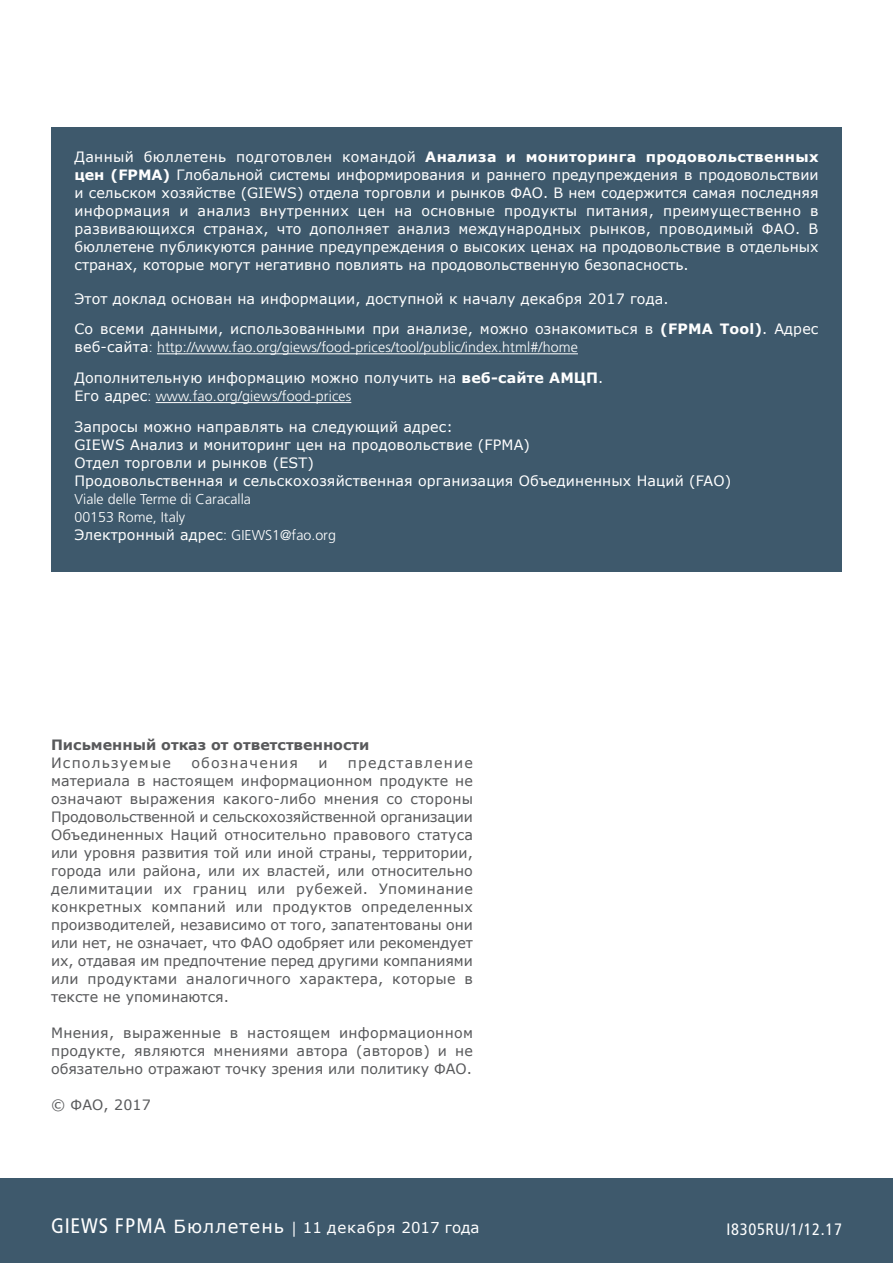
<style>
.page{position:relative;width:893px;height:1263px;background:#fff}
.page>*{position:absolute;margin:0;border:0;box-sizing:border-box;transform-origin:0 0}
.t1{font:condensed 16.5px "Frutiger LT Std";letter-spacing:.04em;color:#fff}
.t2{font:15px "Verdana";color:#fff}
.t3{font:14.25px/18px "Verdana";letter-spacing:.01em;color:#fff}
.t4{font:14.25px/18px "Verdana";letter-spacing:.005em;color:#58595b;text-align:justify}
.t5{font:300 14.25px/18px "Frutiger LT Std";letter-spacing:.01em;color:#fff}
.t6{font:700 14.25px "Verdana";color:#58595b}
.t7{font:14.25px "Verdana";letter-spacing:.08em;color:#58595b}
.s1{font-weight:700}
.s2{font-family:"Verdana";font-weight:400}
.s3{font-family:"Frutiger LT Std";font-weight:300}
.s4{font-family:"Frutiger LT Std";font-stretch:condensed;font-size:21px}
.s5{font-size:18px}
.s6{font-family:"Frutiger LT Std";font-stretch:condensed}
</style>
<div class="page">
<div style="left:0;top:1178px;width:893px;height:85px;background:#3e596c"></div>
<div style="left:51px;top:128px;width:791px;height:444px;background:#3e596c"></div>
<hr style="left:157px;top:353px;width:421px;height:1px;background:#fff">
<hr style="left:156px;top:402px;width:195px;height:1px;background:#fff">
<p class="t3" style="left:74px;top:148px;width:746px;text-align:justify">Данный бюллетень подготовлен командой <span class="s1">Анализа и мониторинга продовольственных цен (FPMA)</span> Глобальной системы информирования и раннего предупреждения в продовольствии и сельском хозяйстве (GIEWS) отдела торговли и рынков ФАО. В нем содержится самая последняя информация и анализ внутренних цен на основные продукты питания, преимущественно в развивающихся странах, что дополняет анализ международных рынков, проводимый ФАО. В бюллетене публикуются ранние предупреждения о высоких ценах на продовольствие в отдельных странах, которые могут негативно повлиять на продовольственную безопасность.</p>
<p class="t3" style="left:74px;top:283px;width:746px;line-height:30.8px">Этот доклад основан на информации, доступной к началу декабря 2017 года.<br>Со всеми данными, использованными при анализе, можно ознакомиться в <span class="s1">(FPMA Tool)</span>. Адрес</p>
<p class="t5" style="left:74px;top:339px;width:505px"><span class="s2">веб-сайта</span>: http://www.fao.org/giews/food-prices/tool/public/index.html#/home</p>
<p class="t3" style="left:74px;top:369px;width:488px">Дополнительную информацию можно получить на <span class="s1">веб-сайте АМЦП</span></p>
<p class="t3" style="left:598px;top:369px;width:7px">.</p>
<p class="t5" style="left:74px;top:387px;width:278px"><span class="s2">Его адрес</span>: www.fao.org/giews/food-prices</p>
<p class="t3" style="left:74px;top:418px;width:658px">Запросы можно направлять на следующий адрес:<br>GIEWS Анализ и мониторинг цен на продовольствие (FPMA)<br>Отдел торговли и рынков (EST)<br>Продовольственная и сельскохозяйственная организация Объединенных Наций (FAO)</p>
<p class="t5" style="left:74px;top:490px;width:178px">Viale delle Terme di Caracalla<br>00153 Rome, Italy</p>
<p class="t3" style="left:74px;top:525px;width:263px">Электронный адрес<span class="s3">: GIEWS1@fao.org</span></p>
<p class="t6" style="left:51px;top:734px;width:320px">Письменный отказ от ответственности</p>
<p class="t7" style="left:51px;top:753px;width:122px">Используемые</p>
<p class="t7" style="left:191px;top:753px;width:108px">обозначения</p>
<p class="t4" style="left:318px;top:753px;width:11px">и</p>
<p class="t4" style="left:51px;top:753px;width:423px;text-indent:297px">представление материала в настоящем информационном продукте не означают выражения какого-либо мнения со стороны Продовольственной и сельскохозяйственной организации Объединенных Наций относительно правового статуса или уровня развития той или иной страны, территории, города или района, или их властей, или относительно делимитации их границ или рубежей. Упоминание конкретных компаний или продуктов определенных производителей, независимо от того, запатентованы они или нет, не означает, что ФАО одобряет или рекомендует их, отдавая им предпочтение перед другими компаниями или продуктами аналогичного характера, которые в тексте не упоминаются.</p>
<p class="t4" style="left:51px;top:1023px;width:423px">Мнения, выраженные в настоящем информационном продукте, являются мнениями автора (авторов) и не обязательно отражают точку зрения или политику ФАО.</p>
<p class="t4" style="left:51px;top:1095px;width:101px">© ФАО, 2017</p>
<p class="t2" style="left:51px;top:1217px;width:430px"><span class="s4">GIEWS FPMA</span> <span class="s5">Бюллетень</span> <span class="s6">|</span> 11 декабря 2017 года</p>
<p class="t1" style="left:727px;top:1220px;width:117px">I8305RU/1/12.17</p>
</div>
